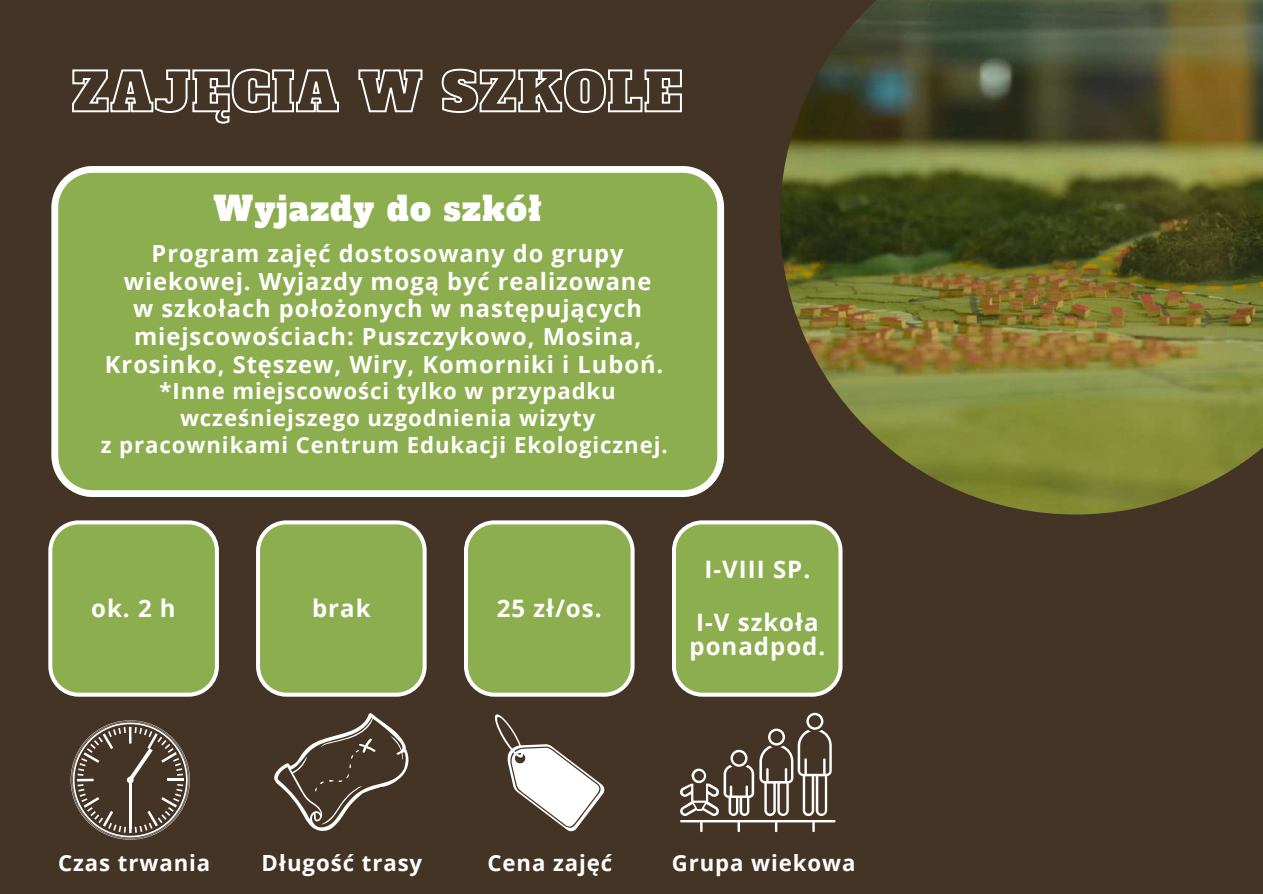
<style>
.page{position:relative;width:1263px;height:894px;background:#fff}
.page>*{position:absolute;margin:0;border:0;box-sizing:border-box;transform-origin:0 0}
.t1{font:33px "Alfa Slab One";letter-spacing:.04em;color:#fff}
.t2{font:700 24px/23.5px "Open Sans";letter-spacing:.04em;color:#fff}
.t3{font:700 23.7px/27.8px "Open Sans";letter-spacing:.04em;color:#fff;text-align:center}
.t4{font:700 22.2px/26.5px "Open Sans";letter-spacing:.04em;color:#fff;text-align:center}
</style>
<div class="page">
<div style="left:0;top:0;width:1263px;height:893px;background:#443425"></div>
<svg style="left:71px;top:720px;width:119px;height:119px"></svg>
<hr style="left:129px;top:779px;width:3px;height:49px;background:#fff">
<svg style="left:274px;top:713px;width:135px;height:118px"></svg>
<svg style="left:495px;top:714px;width:110px;height:117px"></svg>
<svg style="left:680px;top:712px;width:155px;height:119px"></svg>
<svg style="left:48px;top:520px;width:171px;height:176px;background:#93b05c"></svg>
<svg style="left:256px;top:520px;width:171px;height:176px;background:#93b05c"></svg>
<svg style="left:464px;top:520px;width:171px;height:176px;background:#93b05c"></svg>
<svg style="left:672px;top:520px;width:170px;height:176px;background:#93b15b"></svg>
<div style="left:51px;top:166px;width:673px;height:331px;background:#8cae4f"></div>
<img style="left:780px;top:0;width:483px;height:514px">
<svg style="left:72px;top:68px;width:610px;height:56px"></svg>
<h1 class="t1" style="left:214px;top:186px;width:329px">Wyjazdy do szkół</h1>
<p class="t3" style="left:105px;top:239px;width:560px">Program zajęć dostosowany do grupy wiekowej. Wyjazdy mogą być realizowane<br>w szkołach położonych w następujących miejscowościach: Puszczykowo, Mosina, Krosinko, Stęszew, Wiry, Komorniki i Luboń.</p>
<p class="t4" style="left:101px;top:377px;width:568px">*Inne miejscowości tylko w przypadku wcześniejszego uzgodnienia wizyty<br>z pracownikami Centrum Edukacji Ekologicznej.</p>
<p class="t2" style="left:91px;top:596px;width:86px">ok. 2 h</p>
<p class="t2" style="left:312px;top:596px;width:60px">brak</p>
<p class="t2" style="left:497px;top:596px;width:106px">25 zł/os.</p>
<p class="t2" style="left:705px;top:557px;width:107px">I-VIII SP.</p>
<p class="t2" style="left:689px;top:610px;width:137px">I-V szkoła ponadpod.</p>
<p class="t4" style="left:58px;top:849px;width:154px">Czas trwania</p>
<p class="t4" style="left:262px;top:849px;width:162px">Długość trasy</p>
<p class="t4" style="left:487px;top:849px;width:126px">Cena zajęć</p>
<p class="t4" style="left:672px;top:849px;width:185px">Grupa wiekowa</p>
</div>
